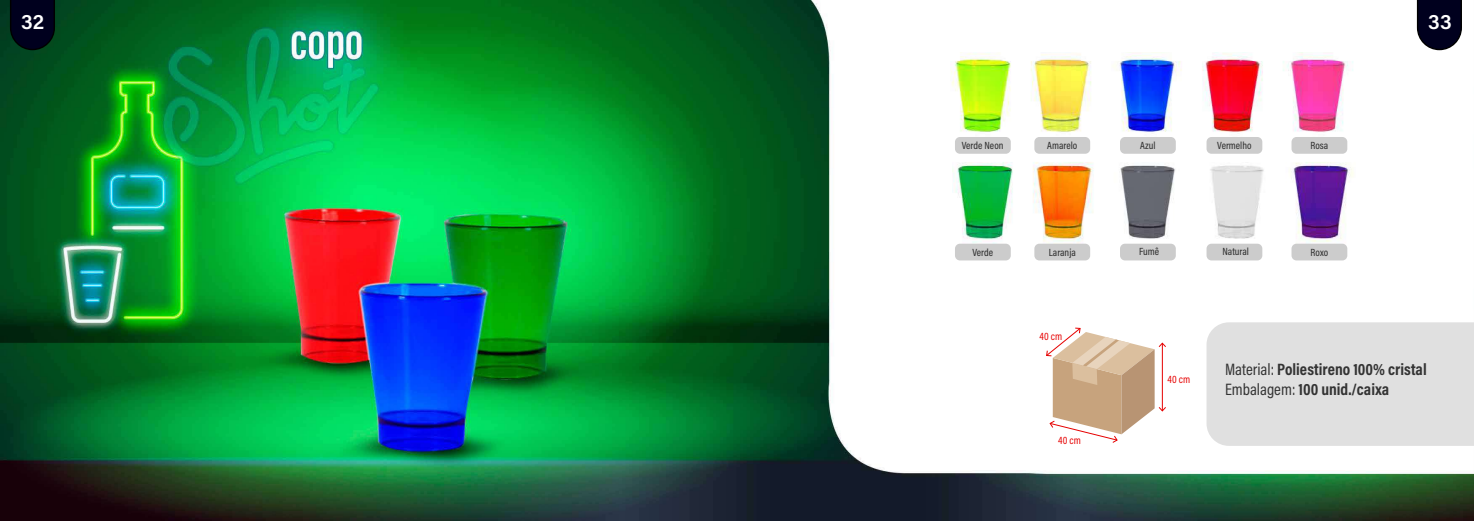
<style>
.page{position:relative;width:1474px;height:521px;background:#fff}
.page>*{position:absolute;margin:0;border:0;box-sizing:border-box;transform-origin:0 0}
.t1{font:21px "Acumin Variable Concept";color:#fff}
.t2{font:16.62px/19.9px "Acumin Variable Concept";letter-spacing:-.065em;color:#333}
.t3{font:10.85px "Acumin Variable Concept";letter-spacing:-.095em;color:#e60000}
.t4{font:10.5px "Acumin Variable Concept";letter-spacing:-.09em;color:#333}
</style>
<div class="page">
<img style="left:0;top:0;width:1473px;height:521px">
<img style="left:950px;top:52px;width:408px;height:91px">
<img style="left:952px;top:154px;width:402px;height:94px">
<div style="left:1206px;top:322px;width:267px;height:124px;background:#e0e0e0"></div>
<svg style="left:1045px;top:327px;width:121px;height:117px"></svg>
<div style="left:955px;top:244px;width:55px;height:16px;background:#ccc;border-radius:5px"></div>
<div style="left:955px;top:137px;width:55px;height:17px;background:#ccc;border-radius:5px"></div>
<div style="left:1034px;top:244px;width:56px;height:16px;background:#ccc;border-radius:5px"></div>
<div style="left:1206px;top:244px;width:56px;height:16px;background:#ccc;border-radius:5px"></div>
<div style="left:1119px;top:244px;width:56px;height:16px;background:#ccc;border-radius:5px"></div>
<div style="left:1034px;top:137px;width:56px;height:17px;background:#ccc;border-radius:5px"></div>
<div style="left:1119px;top:137px;width:56px;height:17px;background:#ccc;border-radius:5px"></div>
<div style="left:1206px;top:137px;width:56px;height:17px;background:#ccc;border-radius:5px"></div>
<div style="left:1291px;top:137px;width:56px;height:17px;background:#ccc;border-radius:5px"></div>
<div style="left:1291px;top:244px;width:56px;height:16px;background:#ccc;border-radius:5px"></div>
<svg style="left:10px;top:0;width:45px;height:50px;background:#00061b"></svg>
<svg style="left:1416px;top:0;width:45px;height:50px;background:#1a1a33"></svg>
<h1 class="t1" style="left:21px;top:8px;width:24px">32</h1>
<h1 class="t1" style="left:1428px;top:8px;width:25px">33</h1>
<p class="t4" style="left:961px;top:138px;width:44px">Verde Neon</p>
<p class="t4" style="left:1047px;top:138px;width:33px">Amarelo</p>
<p class="t4" style="left:1140px;top:138px;width:17px">Azul</p>
<p class="t4" style="left:1217px;top:138px;width:37px">Vermelho</p>
<p class="t4" style="left:1310px;top:138px;width:20px">Rosa</p>
<p class="t4" style="left:972px;top:245px;width:23px">Verde</p>
<p class="t4" style="left:1048px;top:245px;width:30px">Laranja</p>
<p class="t4" style="left:1139px;top:244px;width:22px">Fumê</p>
<p class="t4" style="left:1222px;top:244px;width:28px">Natural</p>
<p class="t3" style="left:1039px;top:328px;width:26px">40 cm</p>
<p class="t4" style="left:1310px;top:245px;width:20px">Roxo</p>
<p class="t3" style="left:1058px;top:432px;width:26px">40 cm</p>
<p class="t3" style="left:1167px;top:372px;width:26px">40 cm</p>
<h2 class="t2" style="left:1225px;top:358px;width:203px">Material: Poliestireno 100% cristal<br>Embalagem: 100 unid./caixa</h2>
</div>
